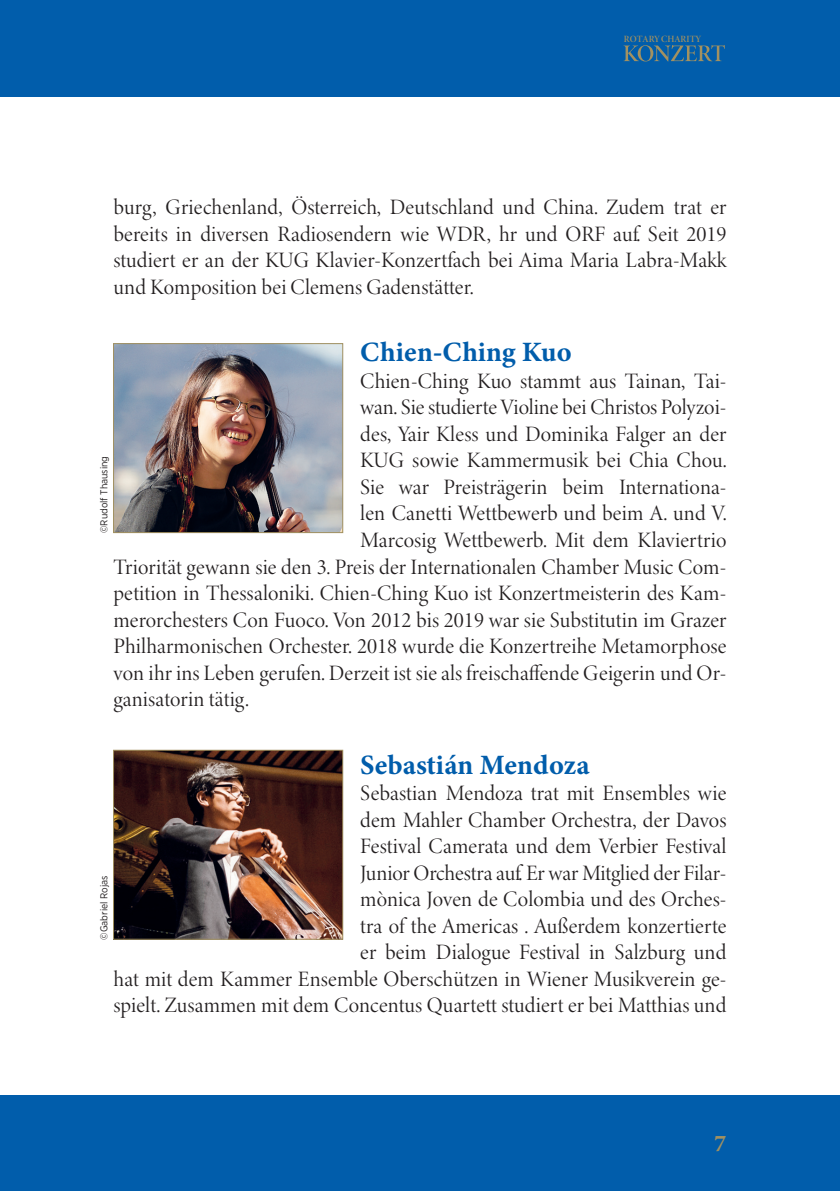
<style>
.page{position:relative;width:840px;height:1191px;background:#fff}
.page>*{position:absolute;margin:0;border:0;box-sizing:border-box;transform-origin:0 0}
.t1{font:28px "Minion Variable Concept";letter-spacing:.025em;color:#015dab}
.t2{font:24px "Minion Variable Concept";color:#a29161}
.t3{font:22px/26.6px "Minion Variable Concept";letter-spacing:-.04em;color:#231f20;text-align:justify}
.t4{font:10px "Gotham Narrow";color:#231f20}
.t5{font:9.6px "Minion Variable Concept";letter-spacing:-.01em;color:#a29161}
</style>
<div class="page">
<div style="left:0;top:1094px;width:839px;height:97px;background:#015dab"></div>
<div style="left:0;top:0;width:839px;height:96px;background:#015dab"></div>
<svg style="left:623px;top:45px;width:101px;height:16px"></svg>
<img style="left:115px;top:345px;width:226px;height:186px">
<div style="left:113px;top:343px;width:230px;height:190px;border:1px solid #a29161"></div>
<img style="left:115px;top:751px;width:226px;height:186px">
<div style="left:113px;top:749px;width:230px;height:190px;border:1px solid #a29161"></div>
<p class="t5" style="left:623px;top:32px;width:78px">ROTARY CHARITY</p>
<p class="t3" style="left:113px;top:194px;width:615px">burg, Griechenland, Österreich, Deutschland und China. Zudem trat er bereits in diversen Radiosendern wie WDR, hr und ORF auf. Seit 2019 studiert er an der KUG Klavier-Konzertfach bei Aima Maria Labra-Makk und Komposition bei Clemens Gadenstätter.</p>
<p class="t1" style="left:360px;top:332px;width:212px">Chien-Ching Kuo</p>
<p class="t3" style="left:360px;top:367px;width:368px">Chien-Ching Kuo stammt aus Tainan, Tai-</p>
<p class="t3" style="left:360px;top:394px;width:368px">wan. Sie studierte Violine bei Christos Polyzoi-</p>
<p class="t3" style="left:360px;top:420px;width:368px">des, Yair Kless und Dominika Falger an der</p>
<p class="t3" style="left:360px;top:447px;width:369px">KUG sowie Kammermusik bei Chia Chou.</p>
<p class="t3" style="left:360px;top:473px;width:368px">Sie war Preisträgerin beim Internationa-</p>
<p class="t3" style="left:360px;top:500px;width:369px">len Canetti Wettbewerb und beim A. und V.</p>
<p class="t3" style="left:360px;top:526px;width:368px">Marcosig Wettbewerb. Mit dem Klaviertrio</p>
<p class="t3" style="left:113px;top:553px;width:615px">Triorität gewann sie den 3. Preis der Internationalen Chamber Music Com-</p>
<p class="t3" style="left:113px;top:579px;width:615px">petition in Thessaloniki. Chien-Ching Kuo ist Konzertmeisterin des Kam-</p>
<p class="t3" style="left:113px;top:606px;width:615px">merorchesters Con Fuoco. Von 2012 bis 2019 war sie Substitutin im Grazer</p>
<p class="t3" style="left:113px;top:632px;width:615px">Philharmonischen Orchester. 2018 wurde die Konzertreihe Metamorphose</p>
<p class="t3" style="left:113px;top:659px;width:615px">von ihr ins Leben gerufen. Derzeit ist sie als freischaffende Geigerin und Or-</p>
<p class="t3" style="left:113px;top:685px;width:138px">ganisatorin tätig.</p>
<p class="t4" style="left:97px;top:533px;width:79px;rotate:-90deg">©Rudolf Thausing</p>
<p class="t1" style="left:360px;top:745px;width:230px">Sebastián Mendoza</p>
<p class="t3" style="left:113px;top:779px;width:615px;text-align:right">Sebastian Mendoza trat mit Ensembles wie<br>dem Mahler Chamber Orchestra, der Davos<br>Festival Camerata und dem Verbier Festival<br>Junior Orchestra auf. Er war Mitglied der Filar-<br>mònica Joven de Colombia und des Orches-<br>tra of the Americas . Außerdem konzertierte<br>er beim Dialogue Festival in Salzburg und<br>hat mit dem Kammer Ensemble Oberschützen in Wiener Musikverein ge&shy;spielt. Zusammen mit dem Concentus Quartett studiert er bei Matthias und</p>
<p class="t4" style="left:97px;top:939px;width:66px;rotate:-90deg">©Gabriel Rojas</p>
<p class="t2" style="left:714px;top:1126px;width:13px">7</p>
</div>
